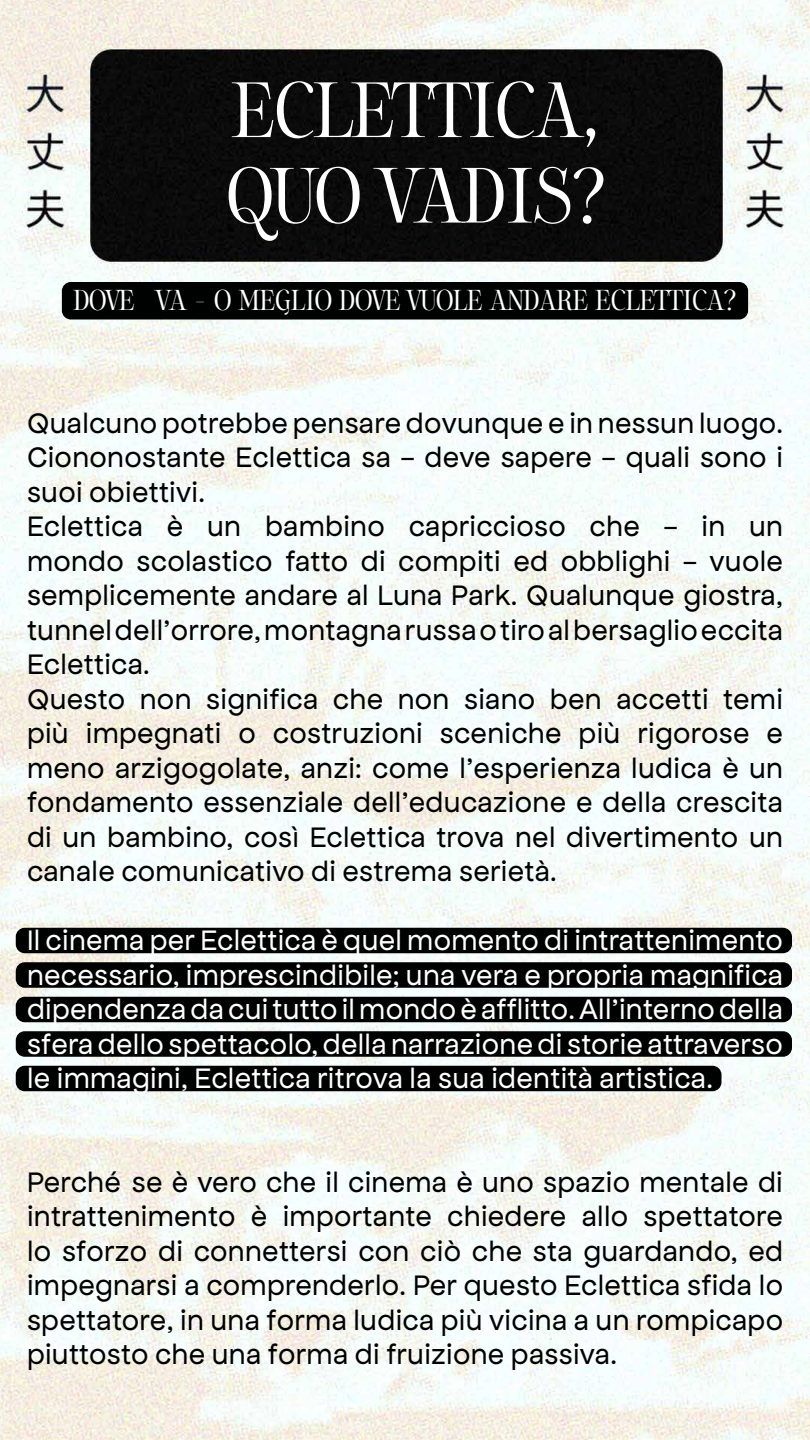
<style>
.page{position:relative;width:810px;height:1440px;background:#fff}
.page>*{position:absolute;margin:0;border:0;box-sizing:border-box;transform-origin:0 0}
.t1{font:300 71.25px/85.5px "Sharpe PERSONAL";color:#fff}
.t2{font:30px/34.5px "Apfel Grotezk";letter-spacing:.01em;color:#000101}
.t3{font:30px/34.5px "Apfel Grotezk";letter-spacing:.01em;color:#fff;text-align:justify}
.t4{font:300 26.25px "Sharpe PERSONAL";color:#fff}
</style>
<div class="page">
<img style="left:0;top:0;width:810px;height:1440px">
<div style="left:62px;top:282px;width:686px;height:38px;background:#000101;border-radius:9px"></div>
<div style="left:16px;top:928px;width:776px;height:25px;background:#000101;border-radius:9px"></div>
<div style="left:16px;top:1031px;width:776px;height:26px;background:#000101;border-radius:9px"></div>
<div style="left:16px;top:962px;width:776px;height:26px;background:#000101;border-radius:9px"></div>
<div style="left:16px;top:1066px;width:706px;height:25px;background:#000101;border-radius:9px"></div>
<div style="left:16px;top:997px;width:776px;height:25px;background:#000101;border-radius:9px"></div>
<h1 class="t1" style="left:227px;top:70px;width:381px">ECLETTICA,<br>QUO VADIS?</h1>
<p class="t4" style="left:73px;top:282px;width:665px">DOVE VA - O MEGLIO DOVE VUOLE ANDARE ECLETTICA?</p>
<p class="t2" style="left:27px;top:407px;width:758px">Qualcuno potrebbe pensare dovunque e in nessun luogo.<br>Ciononostante Eclettica sa - deve sapere - quali sono i suoi obiettivi.<br>Eclettica è un bambino capriccioso che - in un mondo scolastico fatto di compiti ed obblighi - vuole semplicemente andare al Luna Park. Qualunque giostra, tunnel dell’orrore, montagna russa o tiro al bersaglio eccita Eclettica.<br>Questo non significa che non siano ben accetti temi più impegnati o costruzioni sceniche più rigorose e meno arzigogolate, anzi: come l’esperienza ludica è un fondamento essenziale dell’educazione e della crescita di un bambino, così Eclettica trova nel divertimento un canale comunicativo di estrema serietà.</p>
<p class="t3" style="left:27px;top:924px;width:758px">Il cinema per Eclettica è quel momento di intrattenimento necessario, imprescindibile; una vera e propria magnifica dipendenza da cui tutto il mondo è afflitto. All’interno della sfera dello spettacolo, della narrazione di storie attraverso le immagini, Eclettica ritrova la sua identità artistica.</p>
<p class="t2" style="left:27px;top:1166px;width:758px;text-align:justify">Perché se è vero che il cinema è uno spazio mentale di intrattenimento è importante chiedere allo spettatore lo sforzo di connettersi con ciò che sta guardando, ed impegnarsi a comprenderlo. Per questo Eclettica sfida lo spettatore, in una forma ludica più vicina a un rompicapo piuttosto che una forma di fruizione passiva.</p>
</div>
